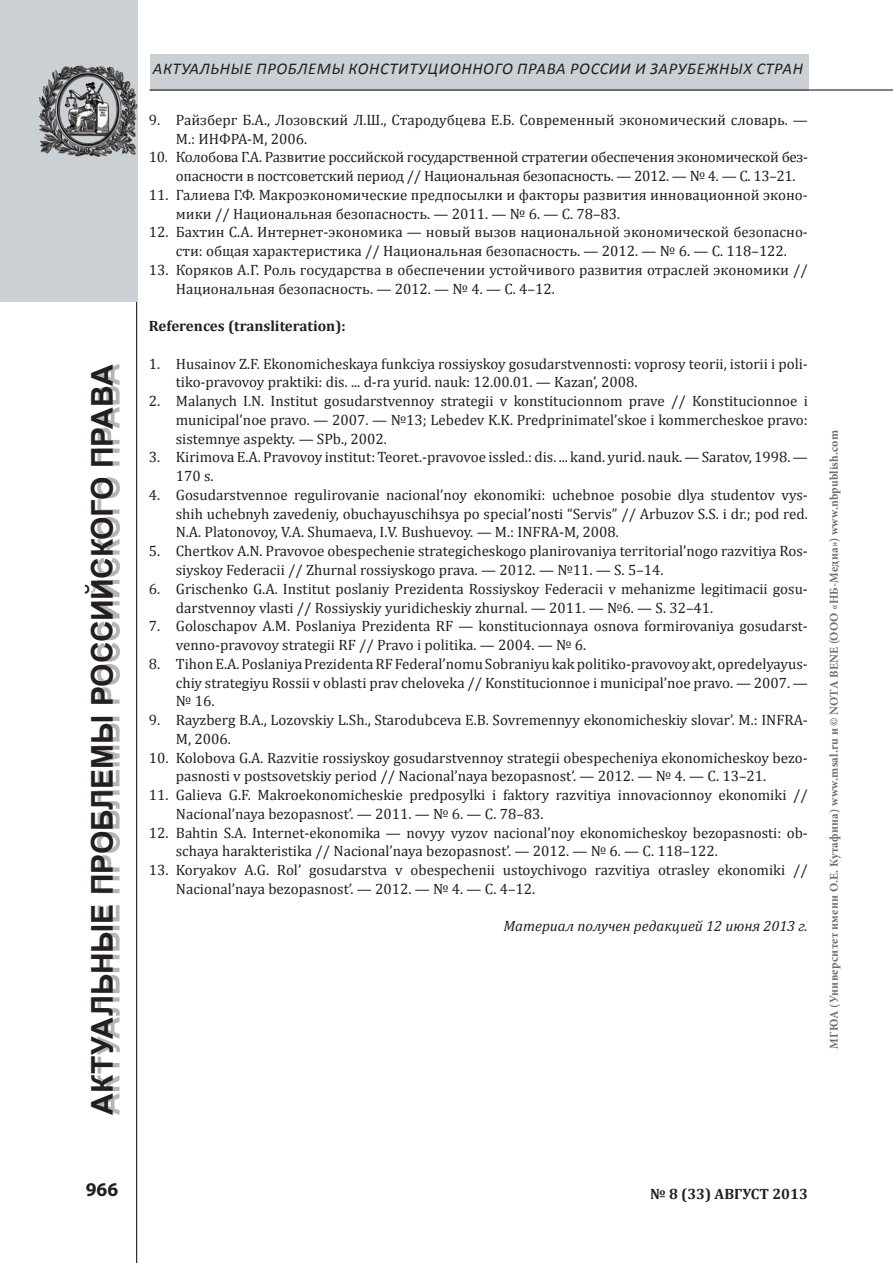
<style>
.page{position:relative;width:893px;height:1263px;background:#fff}
.page>*{position:absolute;margin:0;border:0;box-sizing:border-box;transform-origin:0 0}
.t1{font:700 30px "Arial";letter-spacing:-.005em;color:#231f20}
.t2{font:700 19.5px "Myriad Pro";color:#231f20}
.t3{font:italic 16.5px "Calibri";letter-spacing:.04em;color:#231f20}
.t4{font:15px/18.8px "Cambria";color:#231f20}
.t5{font:15px/18.8px "Cambria";letter-spacing:-.02em;color:#231f20}
.t6{font:700 15px "Cambria";color:#231f20}
.t7{font:italic 15px "Cambria";color:#231f20}
.t8{font:700 12px "Minion Pro";letter-spacing:.02em;color:#6c6d70}
</style>
<div class="page">
<hr style="left:136px;top:0;width:1px;height:1263px;background:#231f20">
<div style="left:0;top:0;width:136px;height:301px;background:#cad0d4"></div>
<div style="left:92px;top:364px;width:28px;height:751px;background:#231f20;opacity:.33"></div>
<div style="left:150px;top:54px;width:658px;height:36px;background:#cad0d4"></div>
<hr style="left:150px;top:89px;width:743px;height:2px;background:#231f20">
<img style="left:39px;top:54px;width:99px;height:111px">
<h1 class="t1" style="left:83px;top:1115px;width:747px;rotate:-90deg">Актуальные проблемы российского права</h1>
<p class="t3" style="left:153px;top:58px;width:11px">актуал</p>
<p class="t3" style="left:210px;top:58px;width:58px">ьные проблем</p>
<p class="t3" style="left:332px;top:58px;width:20px">ы конститу</p>
<p class="t3" style="left:428px;top:58px;width:23px">ционного</p>
<p class="t3" style="left:517px;top:58px;width:5px">права</p>
<p class="t3" style="left:570px;top:58px;width:6px">россии</p>
<p class="t3" style="left:635px;top:58px;width:18px">и зарубе</p>
<p class="t3" style="left:705px;top:58px;width:58px">жных стран</p>
<p class="t4" style="left:176px;top:110px;width:634px;text-indent:-27px">9. Райзберг Б.А., Лозовский Л.Ш., Стародубцева Е.Б. Современный экономический словарь. —<br>М.: ИНФРА-М, 2006.</p>
<p class="t5" style="left:176px;top:148px;width:634px;text-indent:-27px">10. Колобова Г.А. Развитие российской государственной стратегии обеспечения экономической без&shy;опасности в постсоветский период // Национальная безопасность. — 2012. — № 4. — C. 13–21.</p>
<p class="t4" style="left:176px;top:185px;width:634px;text-indent:-27px">11. Галиева Г.Ф. Макроэкономические предпосылки и факторы развития инновационной эконо&shy;мики // Национальная безопасность. — 2011. — № 6. — C. 78–83.</p>
<p class="t4" style="left:149px;top:223px;width:661px;text-align:center">12. Бахтин С.А. Интернет-экономика — новый вызов национальной экономической безопасно&shy;сти: общая характеристика // Национальная безопасность. — 2012. — № 6. — C. 118–122.</p>
<p class="t4" style="left:176px;top:260px;width:634px;text-indent:-27px">13. Коряков А.Г. Роль государства в обеспечении устойчивого развития отраслей экономики //<br>Национальная безопасность. — 2012. — № 4. — C. 4–12.</p>
<p class="t6" style="left:149px;top:315px;width:198px">References (transliteration):</p>
<p class="t4" style="left:176px;top:354px;width:634px;text-indent:-27px">1. Husainov Z.F. Ekonomicheskaya funkciya rossiyskoy gosudarstvennosti: voprosy teorii, istorii i poli&shy;tiko-pravovoy praktiki: dis. ... d-ra yurid. nauk: 12.00.01. — Kazan’, 2008.</p>
<p class="t4" style="left:176px;top:392px;width:634px;text-align:justify;text-indent:-27px">2. Malanych I.N. Institut gosudarstvennoy strategii v konstitucionnom prave // Konstitucionnoe i municipal’noe pravo. — 2007. — №13; Lebedev K.K. Predprinimatel’skoe i kommercheskoe pravo: sistemnye aspekty. — SPb., 2002.</p>
<p class="t4" style="left:176px;top:448px;width:633px;text-indent:-27px">3. Kirimova E.A. Pravovoy institut: Teoret.-pravovoe issled.: dis. ... kand. yurid. nauk. — Saratov, 1998. —<br>170 s.</p>
<p class="t4" style="left:176px;top:485px;width:634px;text-align:justify;text-indent:-27px">4. Gosudarstvennoe regulirovanie nacional’noy ekonomiki: uchebnoe posobie dlya studentov vys&shy;shih uchebnyh zavedeniy, obuchayuschihsya po special’nosti “Servis” // Arbuzov S.S. i dr.; pod red.<br>N.A. Platonovoy, V.A. Shumaeva, I.V. Bushuevoy. — M.: INFRA-M, 2008.</p>
<p class="t4" style="left:176px;top:542px;width:634px;text-indent:-27px">5. Chertkov A.N. Pravovoe obespechenie strategicheskogo planirovaniya territorial’nogo razvitiya Ros&shy;siyskoy Federacii // Zhurnal rossiyskogo prava. — 2012. — №11. — S. 5–14.</p>
<p class="t4" style="left:176px;top:579px;width:634px;text-indent:-27px">6. Grischenko G.A. Institut poslaniy Prezidenta Rossiyskoy Federacii v mehanizme legitimacii gosu&shy;darstvennoy vlasti // Rossiyskiy yuridicheskiy zhurnal. — 2011. — №6. — S. 32–41.</p>
<p class="t4" style="left:176px;top:617px;width:634px;text-indent:-27px">7. Goloschapov A.M. Poslaniya Prezidenta RF — konstitucionnaya osnova formirovaniya gosudarst&shy;venno-pravovoy strategii RF // Pravo i politika. — 2004. — № 6.</p>
<p class="t4" style="left:176px;top:654px;width:634px;text-align:justify;text-indent:-27px">8. Tihon E.A. Poslaniya Prezidenta RF Federal’nomu Sobraniyu kak politiko-pravovoy akt, opredelyayus&shy;chiy strategiyu Rossii v oblasti prav cheloveka // Konstitucionnoe i municipal’noe pravo. — 2007. — № 16.</p>
<p class="t4" style="left:176px;top:710px;width:634px;text-indent:-27px">9. Rayzberg B.A., Lozovskiy L.Sh., Starodubceva E.B. Sovremennyy ekonomicheskiy slovar’. M.: INFRA-<br>M, 2006.</p>
<p class="t4" style="left:176px;top:748px;width:634px;text-indent:-27px">10. Kolobova G.A. Razvitie rossiyskoy gosudarstvennoy strategii obespecheniya ekonomicheskoy bezo&shy;pasnosti v postsovetskiy period // Nacional’naya bezopasnost’. — 2012. — № 4. — C. 13–21.</p>
<p class="t4" style="left:176px;top:785px;width:634px;text-indent:-27px">11. Galieva G.F. Makroekonomicheskie predposylki i faktory razvitiya innovacionnoy ekonomiki //<br>Nacional’naya bezopasnost’. — 2011. — № 6. — C. 78–83.</p>
<p class="t4" style="left:176px;top:823px;width:634px;text-indent:-27px">12. Bahtin S.A. Internet-ekonomika — novyy vyzov nacional’noy ekonomicheskoy bezopasnosti: ob&shy;schaya harakteristika // Nacional’naya bezopasnost’. — 2012. — № 6. — C. 118–122.</p>
<p class="t4" style="left:176px;top:860px;width:634px;text-indent:-27px">13. Koryakov A.G. Rol’ gosudarstva v obespechenii ustoychivogo razvitiya otrasley ekonomiki //<br>Nacional’naya bezopasnost’. — 2012. — № 4. — C. 4–12.</p>
<p class="t7" style="left:503px;top:915px;width:306px">Материал получен редакцией 12 июня 2013 г.</p>
<p class="t8" style="left:825px;top:1048px;width:620px;rotate:-90deg">МГЮА (Университет имени О.Е. Кутафина) www.msal.ru и © NOTA BENE (ООО «НБ-Медиа») www.nbpublish.com</p>
<h2 class="t2" style="left:86px;top:1177px;width:34px">966</h2>
<p class="t6" style="left:650px;top:1183px;width:159px">№ 8 (33) август 2013</p>
</div>
